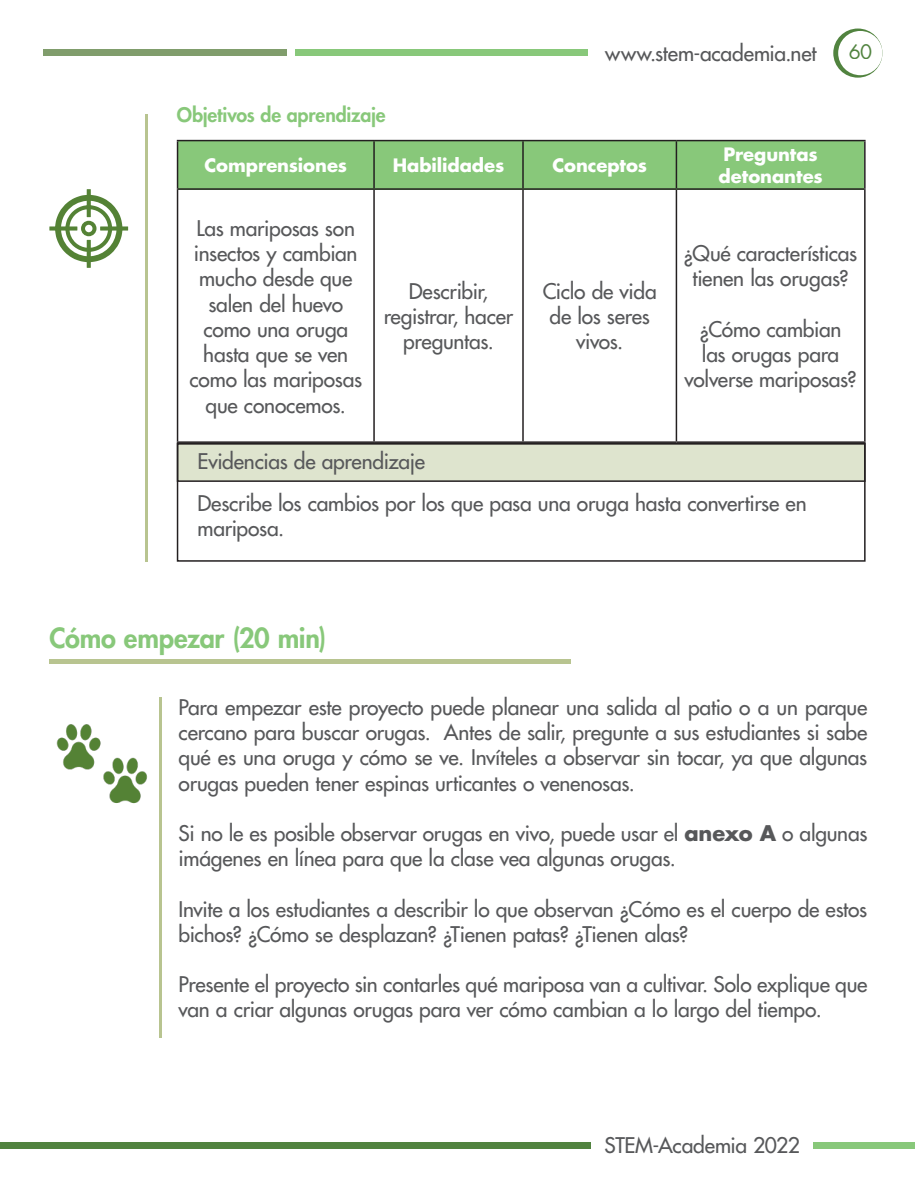
<style>
.page{position:relative;width:915px;height:1191px;background:#fff}
.page>*{position:absolute;margin:0;border:0;box-sizing:border-box;transform-origin:0 0}
.t1{font:800 27px "Futura Std";letter-spacing:-.01em;color:#88c87a}
.t2{font:500 21px/25.2px "Futura Std";letter-spacing:-.01em;color:#57585a;text-align:center}
.t3{font:800 19.5px "Futura Std";letter-spacing:-.01em;color:#88c87a}
.t4{font:19.5px "Futura Std";color:#51833f}
.t5{font:700 18px/21.6px "Futura Std";letter-spacing:-.005em;color:#fff}
.s1{font-weight:700}
</style>
<div class="page">
<svg style="left:833px;top:29px;width:49px;height:49px"></svg>
<div style="left:837px;top:31px;width:45px;height:44px;background:#fff;border-radius:50%"></div>
<div style="left:178px;top:140px;width:685px;height:49px;background:#88c87a"></div>
<hr style="left:177px;top:140px;width:197px;height:1px;background:#231f20">
<hr style="left:177px;top:141px;width:1px;height:47px;background:#231f20">
<hr style="left:374px;top:140px;width:149px;height:1px;background:#231f20">
<hr style="left:373px;top:141px;width:1px;height:47px;background:#231f20">
<hr style="left:523px;top:140px;width:153px;height:1px;background:#231f20">
<hr style="left:522px;top:141px;width:1px;height:47px;background:#231f20">
<hr style="left:676px;top:140px;width:189px;height:1px;background:#231f20">
<hr style="left:675px;top:141px;width:2px;height:47px;background:#231f20">
<hr style="left:863px;top:141px;width:2px;height:47px;background:#231f20">
<hr style="left:177px;top:188px;width:197px;height:2px;background:#231f20">
<hr style="left:177px;top:190px;width:1px;height:251px;background:#231f20">
<hr style="left:374px;top:188px;width:149px;height:2px;background:#231f20">
<hr style="left:373px;top:190px;width:1px;height:251px;background:#231f20">
<hr style="left:523px;top:188px;width:153px;height:2px;background:#231f20">
<hr style="left:522px;top:190px;width:1px;height:251px;background:#231f20">
<hr style="left:676px;top:188px;width:189px;height:2px;background:#231f20">
<hr style="left:675px;top:190px;width:2px;height:251px;background:#231f20">
<hr style="left:863px;top:190px;width:2px;height:251px;background:#231f20">
<hr style="left:177px;top:441px;width:197px;height:2px;background:#231f20">
<hr style="left:374px;top:441px;width:149px;height:2px;background:#231f20">
<hr style="left:523px;top:441px;width:153px;height:2px;background:#231f20">
<hr style="left:676px;top:441px;width:189px;height:2px;background:#231f20">
<div style="left:177px;top:443px;width:687px;height:38px;background:#dee4ce"></div>
<div style="left:177px;top:443px;width:688px;height:39px;border:2px solid #231f20"></div>
<div style="left:177px;top:443px;width:688px;height:118px;border:2px solid #231f20"></div>
<hr style="left:145px;top:114px;width:3px;height:447px;background:#b8c490">
<svg style="left:49px;top:189px;width:79px;height:79px"></svg>
<hr style="left:158px;top:697px;width:3px;height:340px;background:#b8c490">
<hr style="left:49px;top:660px;width:522px;height:4px;background:#b8c490">
<img style="left:56px;top:724px;width:92px;height:80px">
<div style="left:295px;top:50px;width:293px;height:6px;background:#88c87a"></div>
<div style="left:0;top:1142px;width:590px;height:6px;background:#51833f"></div>
<div style="left:813px;top:1142px;width:101px;height:6px;background:#88c87a"></div>
<div style="left:43px;top:50px;width:244px;height:6px;background:#809d6c"></div>
<p class="t2" style="left:605px;top:40px;width:213px">www.stem-academia.net</p>
<p class="t4" style="left:848px;top:39px;width:26px">60</p>
<p class="t3" style="left:177px;top:102px;width:210px">Objetivos de aprendizaje</p>
<p class="t5" style="left:204px;top:154px;width:144px">Comprensiones</p>
<p class="t5" style="left:392px;top:154px;width:113px">Habilidades</p>
<p class="t5" style="left:552px;top:154px;width:96px">Conceptos</p>
<p class="t5" style="left:718px;top:144px;width:106px">Preguntas detonantes</p>
<p class="t2" style="left:189px;top:216px;width:174px">Las mariposas son insectos y cambian mucho desde que salen del huevo como una oruga hasta que se ven como las mariposas que conocemos.</p>
<p class="t2" style="left:683px;top:241px;width:175px">¿Qué características tienen las orugas?</p>
<p class="t2" style="left:684px;top:317px;width:174px">¿Cómo cambian<br>las orugas para volverse mariposas?</p>
<p class="t2" style="left:383px;top:279px;width:131px">Describir, registrar, hacer preguntas.</p>
<p class="t2" style="left:542px;top:279px;width:115px">Ciclo de vida de los seres vivos.</p>
<p class="t2" style="left:197px;top:448px;width:229px">Evidencias de aprendizaje</p>
<p class="t2" style="left:197px;top:491px;width:610px;text-align:left">Describe los cambios por los que pasa una oruga hasta convertirse en mariposa.</p>
<p class="t1" style="left:49px;top:620px;width:278px">Cómo empezar (20 min)</p>
<p class="t2" style="left:178px;top:694px;width:690px;text-align:justify">Para empezar este proyecto puede planear una salida al patio o a un parque cercano para buscar orugas. Antes de salir, pregunte a sus estudiantes si sabe qué es una oruga y cómo se ve. Invíteles a observar sin tocar, ya que algunas orugas pueden tener espinas urticantes o venenosas.</p>
<p class="t2" style="left:178px;top:820px;width:690px;text-align:left">Si no le es posible observar orugas en vivo, puede usar el <span class="s1">anexo A</span> o algunas imágenes en línea para que la clase vea algunas orugas.</p>
<p class="t2" style="left:178px;top:896px;width:690px;text-align:left">Invite a los estudiantes a describir lo que observan ¿Cómo es el cuerpo de estos bichos? ¿Cómo se desplazan? ¿Tienen patas? ¿Tienen alas?</p>
<p class="t2" style="left:178px;top:972px;width:690px;text-align:left">Presente el proyecto sin contarles qué mariposa van a cultivar. Solo explique que van a criar algunas orugas para ver cómo cambian a lo largo del tiempo.</p>
<p class="t2" style="left:604px;top:1132px;width:197px">STEM-Academia 2022</p>
</div>
